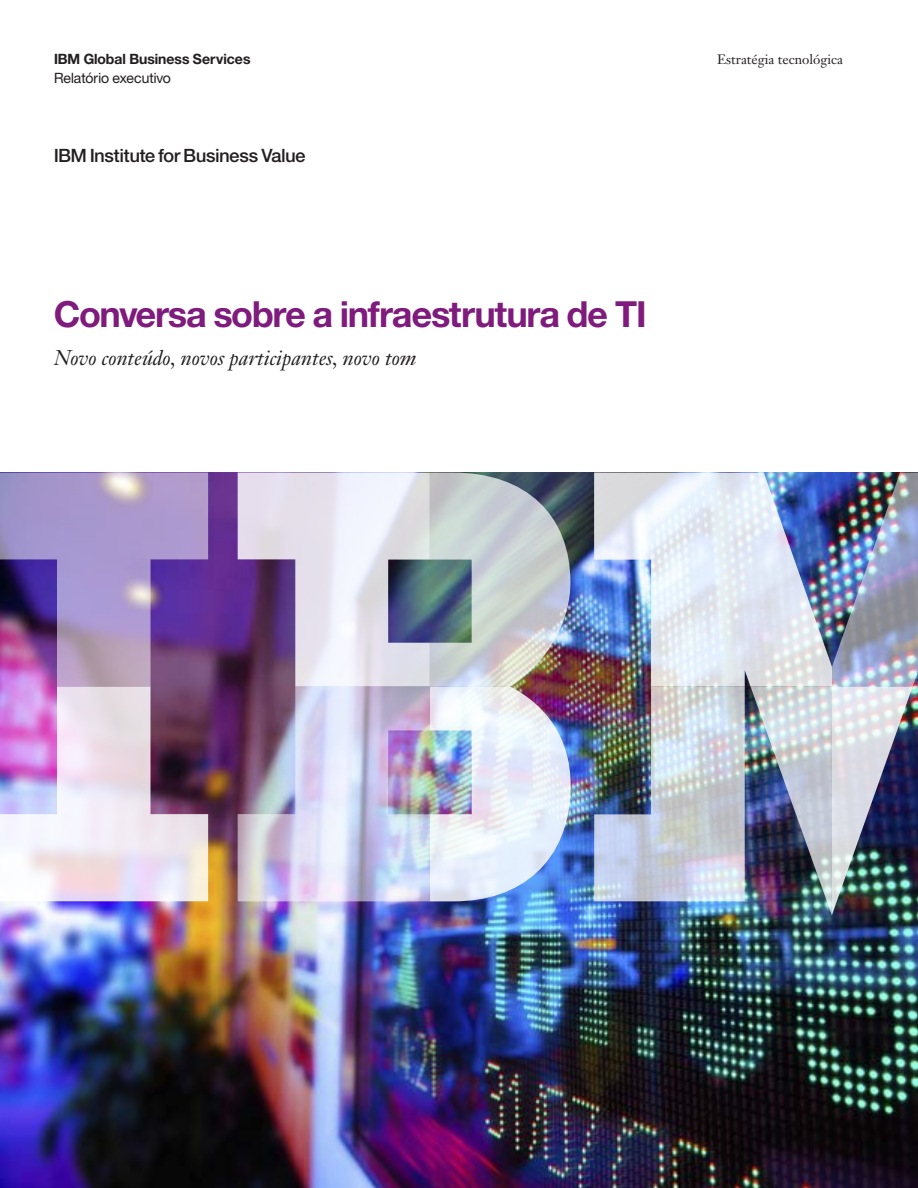
<style>
.page{position:relative;width:918px;height:1188px;background:#fff}
.page>*{position:absolute;margin:0;border:0;box-sizing:border-box;transform-origin:0 0}
.t1{font:700 36px "Helv Neuefor IBM";letter-spacing:-.02em;color:#7f1b7d}
.t2{font:italic 21px "Janson Text LT Std";color:#231f20}
.t3{font:500 18.3px "Helv Neuefor IBM";letter-spacing:-.005em;color:#231f20}
.t4{font:700 14.25px "Helv Neuefor IBM";color:#231f20}
.t5{font:14.25px "Helv Neuefor IBM";color:#231f20}
.t6{font:13.5px "Janson Text LT Std";color:#231f20}
</style>
<div class="page">
<img style="left:0;top:472px;width:918px;height:716px">
<img style="left:594px;top:687px;width:238px;height:228px">
<svg style="left:0;top:473px;width:208px;height:213px;background:#957bb5"></svg>
<svg style="left:0;top:686px;width:208px;height:215px"></svg>
<img style="left:832px;top:473px;width:86px;height:442px">
<img style="left:594px;top:473px;width:238px;height:214px">
<img style="left:238px;top:472px;width:333px;height:429px">
<p class="t4" style="left:54px;top:50px;width:198px">IBM Global Business Services</p>
<p class="t6" style="left:717px;top:51px;width:128px">Estratégia tecnológica</p>
<p class="t5" style="left:54px;top:69px;width:119px">Relatório executivo</p>
<p class="t3" style="left:54px;top:144px;width:253px">IBM Institute for Business Value</p>
<h1 class="t1" style="left:54px;top:291px;width:594px">Conversa sobre a infraestrutura de TI</h1>
<p class="t2" style="left:54px;top:344px;width:364px">Novo conteúdo, novos participantes, novo tom</p>
</div>
